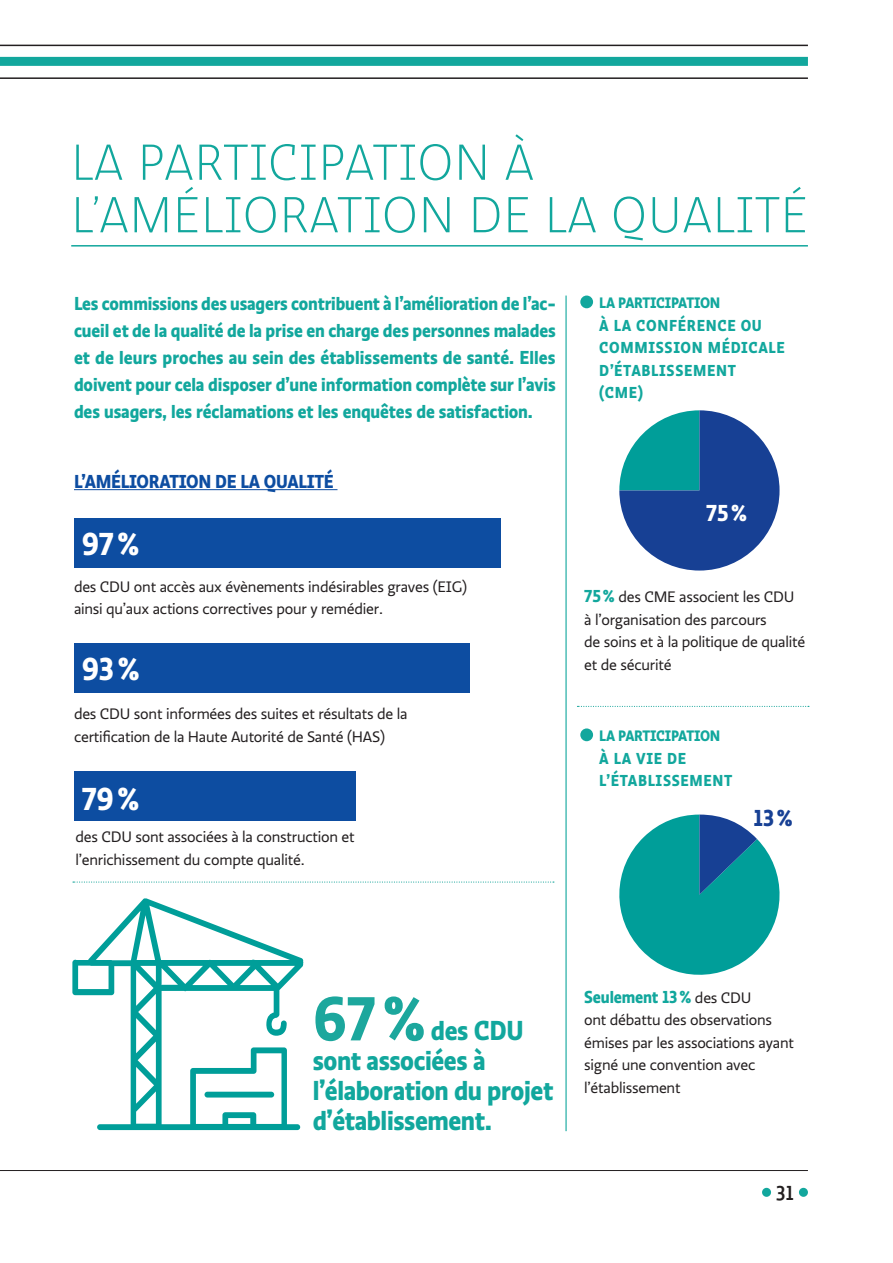
<style>
.page{position:relative;width:893px;height:1263px;background:#fff}
.page>*{position:absolute;margin:0;border:0;box-sizing:border-box;transform-origin:0 0}
.texte{font:700 64.5px "Ratio Display";color:#1ca79d}
.titre_2_ok{font:300 52.5px/52.5px "Ratio";letter-spacing:.015em;color:#12a79d}
.texte-2{font:700 33px "Ratio Display";color:#fff}
.texte-3{font:700 28.5px/30px "Ratio Display";letter-spacing:-.015em;color:#12a79d}
.texte-4{font:700 24px "Ratio Display";color:#fff}
.texte-5{font:700 24px "Ratio Display";color:#174094}
.t1{font:500 21px "Ratio Display";color:#231f20}
.edito{font:700 19.5px/27px "Ratio Display";letter-spacing:-.005em;color:#12a79d;text-align:justify}
.soustitreniveau2{font:700 19.5px "Ratio Display";letter-spacing:-.015em;color:#0d4da1}
.texte-6{font:700 18px "Ratio Display";letter-spacing:-.01em;color:#12a79d}
.sstitreniuv3{font:700 16.5px/22.5px "Ratio Display";letter-spacing:.04em;color:#12a79d}
.texte-7{font:15.75px/22.5px "Ratio";letter-spacing:-.015em;color:#231f20}
.sstitreniuv3-2{font:700 15.75px "Ratio Display";letter-spacing:-.015em;color:#12a79d}
.s1{font-family:"Ratio Display";font-weight:700;font-size:18px;color:#12a79d}
.s2{font-family:"Ratio";font-weight:400;font-size:15.75px;color:#231f20}
</style>
<div class="page">
<div style="left:0;top:57px;width:808px;height:9px;background:#12a79d"></div>
<hr style="left:0;top:77px;width:808px;height:2px;background:#231f20">
<hr style="left:0;top:45px;width:808px;height:1px;background:#231f20">
<hr style="left:0;top:1170px;width:808px;height:1px;background:#231f20">
<div style="left:762px;top:1188px;width:9px;height:9px;background:#12a79d;border-radius:50%"></div>
<div style="left:799px;top:1188px;width:9px;height:9px;background:#12a79d;border-radius:50%"></div>
<hr style="left:74px;top:489px;width:263px;height:1px;background:#0d4da1">
<hr style="left:71px;top:245px;width:737px;height:2px;background:#12a79d">
<div style="left:580px;top:296px;width:13px;height:12px;background:#12a79d;border-radius:50%"></div>
<div style="left:580px;top:728px;width:13px;height:13px;background:#12a79d;border-radius:50%"></div>
<hr style="left:565px;top:296px;width:2px;height:835px;background:#12a79d">
<svg style="left:73px;top:881px;width:481px;height:2px"></svg>
<div style="left:74px;top:518px;width:427px;height:49px;background:#0d4da1"></div>
<div style="left:74px;top:643px;width:395px;height:49px;background:#0d4da1"></div>
<div style="left:74px;top:771px;width:281px;height:49px;background:#0d4da1"></div>
<svg style="left:619px;top:410px;width:160px;height:160px"></svg>
<svg style="left:619px;top:814px;width:161px;height:161px"></svg>
<svg style="left:72px;top:898px;width:232px;height:232px"></svg>
<svg style="left:577px;top:706px;width:232px;height:1px"></svg>
<p class="titre_2_ok" style="left:71px;top:138px;width:738px">LA PARTICIPATION À<br>L’AMÉLIORATION DE LA QUALITÉ</p>
<p class="edito" style="left:74px;top:290px;width:483px">Les commissions des usagers contribuent à l’amélioration de l’ac&shy;cueil et de la qualité de la prise en charge des personnes malades et de leurs proches au sein des établissements de santé. Elles doivent pour cela disposer d’une information complète sur l’avis des usagers, les réclamations et les enquêtes de satisfaction.</p>
<p class="soustitreniveau2" style="left:74px;top:469px;width:261px">L’AMÉLIORATION DE LA QUALITÉ</p>
<p class="texte-2" style="left:82px;top:523px;width:59px">97%</p>
<p class="texte-7" style="left:74px;top:575px;width:394px">des CDU ont accès aux évènements indésirables graves (EIG) ainsi qu’aux actions correctives pour y remédier.</p>
<p class="texte-2" style="left:82px;top:649px;width:60px">93%</p>
<p class="texte-7" style="left:74px;top:703px;width:335px">des CDU sont informées des suites et résultats de la certification de la Haute Autorité de Santé (HAS)</p>
<p class="texte-2" style="left:82px;top:778px;width:59px">79%</p>
<p class="texte-7" style="left:75px;top:826px;width:281px">des CDU sont associées à la construction et l’enrichissement du compte qualité.</p>
<p class="sstitreniuv3-2" style="left:599px;top:293px;width:123px">LA PARTICIPATION</p>
<p class="sstitreniuv3" style="left:599px;top:314px;width:187px">À LA CONFÉRENCE OU<br>COMMISSION MÉDICALE<br>D’ÉTABLISSEMENT<br>(CME)</p>
<p class="texte-4" style="left:706px;top:498px;width:42px">75%</p>
<p class="texte-7" style="left:584px;top:586px;width:223px"><span class="s1">75%</span> des CME associent les CDU à l’organisation des parcours<br>de soins et à la politique de qualité et de sécurité</p>
<p class="sstitreniuv3-2" style="left:599px;top:726px;width:123px">LA PARTICIPATION</p>
<p class="sstitreniuv3" style="left:599px;top:747px;width:135px">À LA VIE DE<br>L’ÉTABLISSEMENT</p>
<p class="texte-5" style="left:754px;top:803px;width:41px">13%</p>
<p class="texte" style="left:313px;top:978px;width:114px">67%</p>
<p class="texte-3" style="left:313px;top:1015px;width:242px;text-indent:118px">des CDU sont associées à l’élaboration du projet d’établissement.</p>
<p class="texte-6" style="left:584px;top:986px;width:169px">Seulement 13% <span class="s2">des CDU</span></p>
<p class="texte-7" style="left:584px;top:1009px;width:211px">ont débattu des observations émises par les associations ayant signé une convention avec l’établissement</p>
<h3 class="t1" style="left:776px;top:1180px;width:19px">31</h3>
</div>
